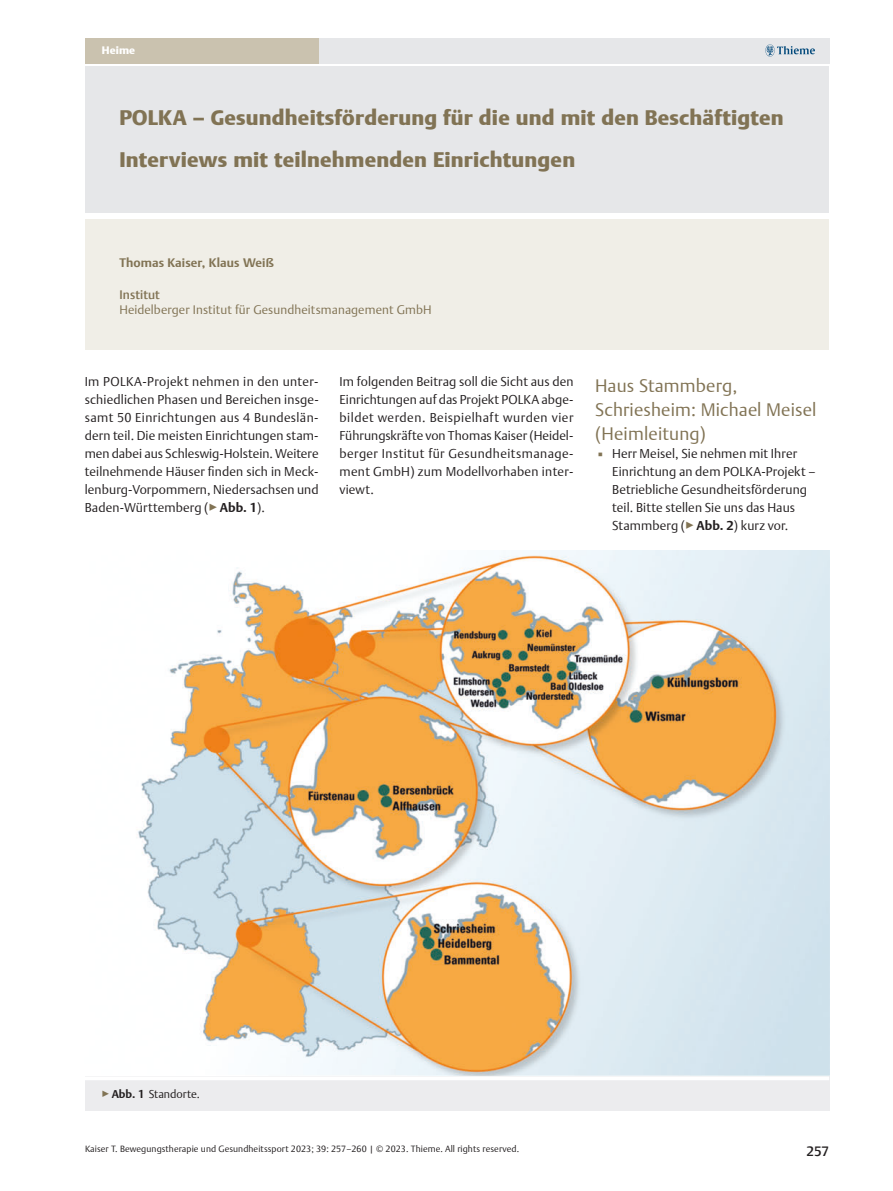
<style>
.page{position:relative;width:893px;height:1191px;background:#fff}
.page>*{position:absolute;margin:0;border:0;box-sizing:border-box;transform-origin:0 0}
.t1{font:900 21px/42px "Thieme Argo 2011";letter-spacing:.01em;color:#817354}
.t2{font:300 18px/24px "Thieme Argo 2011";letter-spacing:.01em;color:#817354}
.t3{font:500 13.5px "Thieme Argo 2011";color:#231f20}
.t4{font:300 12.75px/18px "Thieme Argo 2011";letter-spacing:.01em;color:#231f20;text-align:justify}
.t5{font:300 12.3px "Thieme Argo 2011";letter-spacing:.01em;color:#817354}
.t6{font:700 12.3px "Thieme Argo 2011";letter-spacing:.01em;color:#817354}
.t7{font:500 12.3px "Thieme Argo 2011";letter-spacing:.01em;color:#817354}
.t8{font:300 11.25px "Thieme Argo 2011";color:#231f20}
.t9{font:900 10.8px "Thieme Argo 2011";letter-spacing:.01em;color:#fff}
.t10{font:300 9px "Thieme Argo 2011";letter-spacing:.01em;color:#231f20}
.s1{color:#817354}
.s2{font-weight:700}
</style>
<div class="page">
<div style="left:85px;top:38px;width:744px;height:26px;background:#e6e7e9"></div>
<svg style="left:765px;top:44px;width:50px;height:13px"></svg>
<div style="left:85px;top:38px;width:234px;height:26px;background:#cac2af"></div>
<div style="left:85px;top:67px;width:744px;height:146px;background:#e6e7e9"></div>
<img style="left:136px;top:550px;width:693px;height:526px">
<div style="left:85px;top:1076px;width:744px;height:35px;background:#ececee"></div>
<hr style="left:85px;top:1076px;width:744px;height:4px;background:#fff">
<div style="left:85px;top:219px;width:744px;height:131px;background:#f0eee7"></div>
<p class="t9" style="left:102px;top:44px;width:35px">Heime</p>
<h1 class="t1" style="left:119px;top:95px;width:666px">POLKA – Gesundheitsförderung für die und mit den Beschäftigten<br>Interviews mit teilnehmenden Einrichtungen</h1>
<p class="t6" style="left:119px;top:255px;width:156px">Thomas Kaiser, Klaus Weiß</p>
<p class="t7" style="left:119px;top:287px;width:42px">Institut</p>
<p class="t5" style="left:119px;top:302px;width:314px">Heidelberger Institut für Gesundheitsmanagement GmbH</p>
<p class="t4" style="left:85px;top:372px;width:235px">Im POLKA-Projekt nehmen in den unter&shy;schiedlichen Phasen und Bereichen insge&shy;samt 50 Einrichtungen aus 4 Bundeslän&shy;dern teil. Die meisten Einrichtungen stam&shy;men dabei aus Schleswig-Holstein. Weitere teilnehmende Häuser finden sich in Meck&shy;lenburg-Vorpommern, Niedersachsen und Baden-Württemberg ( <span class="s1">▶</span><span class="s2">Abb. 1</span> ).</p>
<p class="t4" style="left:340px;top:372px;width:235px">Im folgenden Beitrag soll die Sicht aus den Einrichtungen auf das Projekt POLKA abge&shy;bildet werden. Beispielhaft wurden vier Führungskräfte von Thomas Kaiser (Heidel&shy;berger Institut für Gesundheitsmanage&shy;ment GmbH) zum Modellvorhaben inter&shy;viewt.</p>
<h2 class="t2" style="left:595px;top:373px;width:223px">Haus Stammberg,<br>Schriesheim: Michael Meisel (Heimleitung)</h2>
<p class="t4" style="left:612px;top:444px;width:205px;text-align:left;text-indent:-17px"><span class="s1">▪</span> Herr Meisel, Sie nehmen mit Ihrer Einrichtung an dem POLKA-Projekt – Betriebliche Gesundheitsförderung teil. Bitte stellen Sie uns das Haus Stammberg ( <span class="s1">▶</span><span class="s2">Abb. 2</span> ) kurz vor.</p>
<p class="t8" style="left:102px;top:1087px;width:99px"><span class="s1">▶</span><span class="s2">Abb. 1</span> Standorte.</p>
<p class="t10" style="left:85px;top:1143px;width:436px">Kaiser T. Bewegungstherapie und Gesundheitssport 2023 ; 39 : 257 – 260 | © 2023 . Thieme. All rights reserved.</p>
<p class="t3" style="left:806px;top:1143px;width:24px">257</p>
</div>
